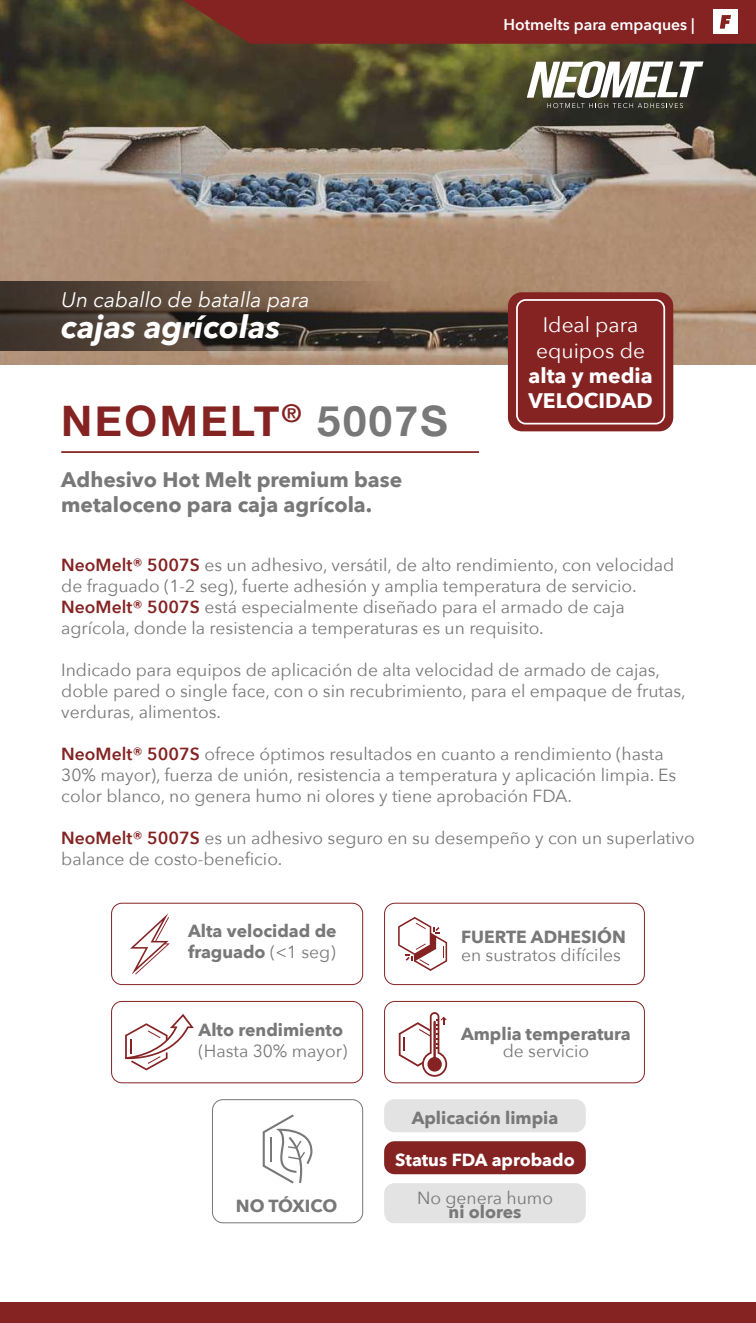
<style>
.page{position:relative;width:756px;height:1323px;background:#fff}
.page>*{position:absolute;margin:0;border:0;box-sizing:border-box;transform-origin:0 0}
.t1{font:700 42px "Helvetica Neue";letter-spacing:.06em;color:#852323}
.t2{font:italic 700 31.5px "Avenir Next";color:#fff}
.t3{font:700 21px/25.2px "Avenir Next";color:#787878}
.t4{font:italic 21px "Avenir Next";color:#fff}
.t5{font:700 21px/25.2px "Avenir Next";color:#fff}
.t6{font:21px/25.2px "Avenir Next";color:#fff;text-align:center}
.t7{font:17.5px/21px "Avenir Next";color:#787878}
.t8{font:700 17.5px/21px "Avenir Next";color:#787878}
.t9{font:700 17.5px "Avenir Next";color:#fff}
.t10{font:600 15.75px "Avenir Next";color:#fff}
.s1{color:#787878}
.s2{font-weight:600;color:#852323}
.s3{font-weight:400}
</style>
<div class="page">
<img style="left:0;top:0;width:756px;height:365px">
<div style="left:0;top:1302px;width:756px;height:21px;background:#852323"></div>
<svg style="left:169px;top:0;width:587px;height:44px"></svg>
<svg style="left:0;top:282px;width:394px;height:69px"></svg>
<svg style="left:527px;top:61px;width:177px;height:47px"></svg>
<hr style="left:61px;top:451px;width:418px;height:2px;background:#852323">
<div style="left:508px;top:292px;width:165px;height:139px;background:#852323;border-radius:14px"></div>
<div style="left:516px;top:299px;width:149px;height:126px;border:2px solid #fff;border-radius:9px"></div>
<div style="left:111px;top:903px;width:252px;height:82px;border:1px solid #852323;border-radius:10px"></div>
<svg style="left:130px;top:913px;width:40px;height:62px"></svg>
<div style="left:384px;top:903px;width:261px;height:82px;border:1px solid #852323;border-radius:10px"></div>
<svg style="left:398px;top:917px;width:49px;height:54px"></svg>
<div style="left:384px;top:1001px;width:261px;height:82px;border:1px solid #852323;border-radius:10px"></div>
<svg style="left:399px;top:1012px;width:48px;height:65px"></svg>
<div style="left:384px;top:1099px;width:202px;height:33px;background:#e3e3e3;border-radius:11px"></div>
<div style="left:384px;top:1141px;width:202px;height:33px;background:#852323;border-radius:11px"></div>
<div style="left:384px;top:1183px;width:202px;height:40px;background:#e3e3e3;border-radius:10px"></div>
<div style="left:111px;top:1001px;width:252px;height:82px;border:1px solid #852323;border-radius:10px"></div>
<svg style="left:125px;top:1014px;width:69px;height:56px"></svg>
<div style="left:212px;top:1099px;width:151px;height:124px;border:1px solid #787878;border-radius:10px"></div>
<svg style="left:263px;top:1114px;width:50px;height:70px"></svg>
<p class="t10" style="left:504px;top:11px;width:193px">Hotmelts para empaques |</p>
<p class="t4" style="left:61px;top:282px;width:250px">Un caballo de batalla para</p>
<h2 class="t2" style="left:61px;top:300px;width:221px">cajas agrícolas</h2>
<h1 class="t1" style="left:61px;top:389px;width:388px">NEOMELT<sup>®</sup> <span class="s1">5007S</span></h1>
<p class="t3" style="left:61px;top:467px;width:342px">Adhesivo Hot Melt premium base metaloceno para caja agrícola.</p>
<p class="t6" style="left:536px;top:312px;width:110px">Ideal para equipos de</p>
<p class="t5" style="left:529px;top:363px;width:126px">alta y media<br>VELOCIDAD</p>
<p class="t7" style="left:61px;top:553px;width:615px"><span class="s2">NeoMelt® 5007S</span> es un adhesivo, versátil, de alto rendimiento, con velocidad de fraguado (1-2 seg), fuerte adhesión y amplia temperatura de servicio.<br><span class="s2">NeoMelt® 5007S</span> está especialmente diseñado para el armado de caja agrícola, donde la resistencia a temperaturas es un requisito.</p>
<p class="t7" style="left:61px;top:658px;width:626px">Indicado para equipos de aplicación de alta velocidad de armado de cajas, doble pared o single face, con o sin recubrimiento, para el empaque de frutas, verduras, alimentos.</p>
<p class="t7" style="left:61px;top:742px;width:617px"><span class="s2">NeoMelt® 5007S</span> ofrece óptimos resultados en cuanto a rendimiento (hasta<br>30% mayor), fuerza de unión, resistencia a temperatura y aplicación limpia. Es color blanco, no genera humo ni olores y tiene aprobación FDA.</p>
<p class="t7" style="left:61px;top:826px;width:635px"><span class="s2">NeoMelt® 5007S</span> es un adhesivo seguro en su desempeño y con un superlativo balance de costo-beneficio.</p>
<p class="t8" style="left:188px;top:920px;width:150px">Alta velocidad de fraguado <span class="s3">(&lt;1 seg)</span></p>
<p class="t8" style="left:461px;top:926px;width:166px">FUERTE ADHESIÓN</p>
<p class="t7" style="left:461px;top:943px;width:161px">en sustratos difíciles</p>
<p class="t8" style="left:199px;top:1019px;width:146px">Alto rendimiento</p>
<p class="t7" style="left:199px;top:1039px;width:150px">(Hasta 30% mayor)</p>
<p class="t8" style="left:236px;top:1195px;width:103px">NO TÓXICO</p>
<p class="t8" style="left:461px;top:1023px;width:171px">Amplia temperatura</p>
<p class="t7" style="left:503px;top:1040px;width:88px">de servicio</p>
<p class="t8" style="left:412px;top:1107px;width:148px">Aplicación limpia</p>
<p class="t9" style="left:395px;top:1144px;width:181px">Status FDA aprobado</p>
<p class="t7" style="left:417px;top:1187px;width:138px">No genera humo</p>
<p class="t8" style="left:449px;top:1201px;width:74px">ni olores</p>
</div>
